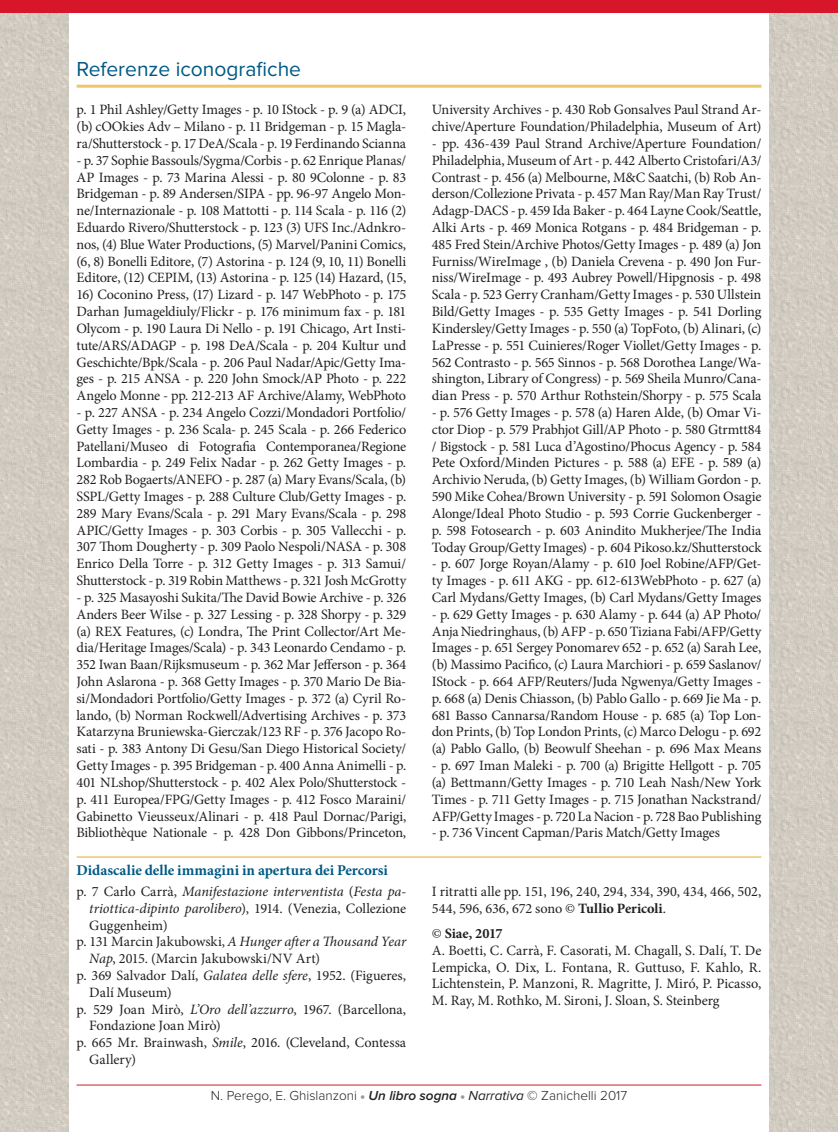
<style>
.page{position:relative;width:838px;height:1132px;background:#fff}
.page>*{position:absolute;margin:0;border:0;box-sizing:border-box;transform-origin:0 0}
.t1{font:21px "Proxima Nova";color:#005984}
.t2{font:700 15px "Minion Pro";color:#005984}
.t3{font:14.25px/16.8px "Minion Pro";letter-spacing:-.01em;color:#231f20;text-align:justify}
.t4{font:italic 14.25px "Minion Pro";letter-spacing:-.005em;color:#231f20}
.t5{font:14.25px "Minion Pro";letter-spacing:.01em;color:#231f20}
.t6{font:300 13.5px "Proxima Nova";color:#231f20}
.s1{font-style:normal}
.s2{font-style:italic}
.s3{font-weight:700}
.s4{font-family:"Minion Pro";font-weight:400;color:#a1978e}
.s5{font-weight:600;font-style:italic}
.s6{font-weight:400;font-style:italic}
</style>
<div class="page">
<img style="left:0;top:13px;width:68px;height:1118px">
<img style="left:770px;top:13px;width:68px;height:1118px">
<div style="left:0;top:0;width:838px;height:13px;background:#d71729"></div>
<hr style="left:77px;top:1084px;width:684px;height:1px;background:#d71729">
<hr style="left:77px;top:85px;width:684px;height:3px;background:#edc86b">
<hr style="left:77px;top:856px;width:684px;height:1px;background:#edc86b">
<h1 class="t1" style="left:77px;top:57px;width:226px">Referenze iconografiche</h1>
<p class="t3" style="left:77px;top:101px;width:331px">p. 1 Phil Ashley/Getty Images - p. 10 IStock - p. 9 (a) ADCI, (b) cOOkies Adv – Milano - p. 11 Bridgeman - p. 15 Magla&shy;ra/Shutterstock - p. 17 DeA/Scala - p. 19 Ferdinando Scianna</p>
<p class="t3" style="left:77px;top:152px;width:331px">- p. 37 Sophie Bassouls/Sygma/Corbis - p. 62 Enrique Planas/ AP Images - p. 73 Marina Alessi - p. 80 9Colonne - p. 83<br>Bridgeman - p. 89 Andersen/SIPA - pp. 96-97 Angelo Mon&shy;ne/Internazionale - p. 108 Mattotti - p. 114 Scala - p. 116 (2)<br>Eduardo Rivero/Shutterstock - p. 123 (3) UFS Inc./Adnkro&shy;nos, (4) Blue Water Productions, (5) Marvel/Panini Comics, (6, 8) Bonelli Editore, (7) Astorina - p. 124 (9, 10, 11) Bonelli Editore, (12) CEPIM, (13) Astorina - p. 125 (14) Hazard, (15,</p>
<p class="t3" style="left:77px;top:286px;width:331px">16) Coconino Press, (17) Lizard - p. 147 WebPhoto - p. 175<br>Darhan Jumageldiuly/Flickr - p. 176 minimum fax - p. 181<br>Olycom - p. 190 Laura Di Nello - p. 191 Chicago, Art Insti&shy;tute/ARS/ADAGP - p. 198 DeA/Scala - p. 204 Kultur und Geschichte/Bpk/Scala - p. 206 Paul Nadar/Apic/Getty Ima&shy;ges - p. 215 ANSA - p. 220 John Smock/AP Photo - p. 222<br>Angelo Monne - pp. 212-213 AF Archive/Alamy, WebPhoto</p>
<p class="t3" style="left:77px;top:404px;width:331px">- p. 227 ANSA - p. 234 Angelo Cozzi/Mondadori Portfolio/ Getty Images - p. 236 Scala- p. 245 Scala - p. 266 Federico Patellani/Museo di Fotografia Contemporanea/Regione Lombardia - p. 249 Felix Nadar - p. 262 Getty Images - p.<br>282 Rob Bogaerts/ANEFO - p. 287 (a) Mary Evans/Scala, (b)<br>SSPL/Getty Images - p. 288 Culture Club/Getty Images - p.<br>289 Mary Evans/Scala - p. 291 Mary Evans/Scala - p. 298<br>APIC/Getty Images - p. 303 Corbis - p. 305 Vallecchi - p.<br>307 Thom Dougherty - p. 309 Paolo Nespoli/NASA - p. 308<br>Enrico Della Torre - p. 312 Getty Images - p. 313 Samui/ Shutterstock - p. 319 Robin Matthews - p. 321 Josh McGrotty</p>
<p class="t3" style="left:77px;top:589px;width:331px">- p. 325 Masayoshi Sukita/The David Bowie Archive - p. 326<br>Anders Beer Wilse - p. 327 Lessing - p. 328 Shorpy - p. 329 (a) REX Features, (c) Londra, The Print Collector/Art Me&shy;dia/Heritage Images/Scala) - p. 343 Leonardo Cendamo - p.<br>352 Iwan Baan/Rijksmuseum - p. 362 Mar Jefferson - p. 364<br>John Aslarona - p. 368 Getty Images - p. 370 Mario De Bia&shy;si/Mondadori Portfolio/Getty Images - p. 372 (a) Cyril Ro&shy;lando, (b) Norman Rockwell/Advertising Archives - p. 373<br>Katarzyna Bruniewska-Gierczak/123 RF - p. 376 Jacopo Ro&shy;sati - p. 383 Antony Di Gesu/San Diego Historical Society/ Getty Images - p. 395 Bridgeman - p. 400 Anna Animelli - p.<br>401 NLshop/Shutterstock - p. 402 Alex Polo/Shutterstock - p. 411 Europea/FPG/Getty Images - p. 412 Fosco Maraini/ Gabinetto Vieusseux/Alinari - p. 418 Paul Dornac/Parigi, Bibliothèque Nationale - p. 428 Don Gibbons/Princeton,</p>
<p class="t2" style="left:77px;top:859px;width:313px">Didascalie delle immagini in apertura dei Percorsi</p>
<p class="t4" style="left:77px;top:881px;width:331px"><span class="s1">p. 7 Carlo Carrà,</span> Manifestazione interventista <span class="s1">(</span>Festa pa-</p>
<p class="t4" style="left:89px;top:898px;width:318px">triottica-dipinto parolibero<span class="s1">), 1914. (Venezia, Collezione</span></p>
<p class="t3" style="left:89px;top:916px;width:80px">Guggenheim)</p>
<p class="t4" style="left:77px;top:931px;width:331px"><span class="s1">p. 131 Marcin Jakubowski,</span> A Hunger after a Thousand Year</p>
<p class="t3" style="left:89px;top:949px;width:232px"><span class="s2">Nap</span>, 2015. (Marcin Jakubowski/NV Art)</p>
<p class="t3" style="left:77px;top:966px;width:331px">p. 369 Salvador Dalí, <span class="s2">Galatea delle sfere</span>, 1952. (Figueres,</p>
<p class="t3" style="left:89px;top:983px;width:84px">Dalí Museum)</p>
<p class="t3" style="left:77px;top:1000px;width:331px">p. 529 Joan Mirò, <span class="s2">L’Oro dell’azzurro</span>, 1967. (Barcellona,</p>
<p class="t3" style="left:89px;top:1017px;width:133px">Fondazione Joan Mirò)</p>
<p class="t3" style="left:77px;top:1033px;width:331px">p. 665 Mr. Brainwash, <span class="s2">Smile</span>, 2016. (Cleveland, Contessa</p>
<p class="t5" style="left:89px;top:1049px;width:48px">Gallery)</p>
<p class="t3" style="left:432px;top:101px;width:331px">University Archives - p. 430 Rob Gonsalves Paul Strand Ar&shy;chive/Aperture Foundation/Philadelphia, Museum of Art)</p>
<p class="t3" style="left:432px;top:135px;width:331px">- pp. 436-439 Paul Strand Archive/Aperture Foundation/ Philadelphia, Museum of Art - p. 442 Alberto Cristofari/A3/ Contrast - p. 456 (a) Melbourne, M&amp;C Saatchi, (b) Rob An&shy;derson/Collezione Privata - p. 457 Man Ray/Man Ray Trust/ Adagp-DACS - p. 459 Ida Baker - p. 464 Layne Cook/Seattle, Alki Arts - p. 469 Monica Rotgans - p. 484 Bridgeman - p.<br>485 Fred Stein/Archive Photos/Getty Images - p. 489 (a) Jon Furniss/WireImage , (b) Daniela Crevena - p. 490 Jon Fur&shy;niss/WireImage - p. 493 Aubrey Powell/Hipgnosis - p. 498<br>Scala - p. 523 Gerry Cranham/Getty Images - p. 530 Ullstein Bild/Getty Images - p. 535 Getty Images - p. 541 Dorling Kindersley/Getty Images - p. 550 (a) TopFoto, (b) Alinari, (c)<br>LaPresse - p. 551 Cuinieres/Roger Viollet/Getty Images - p.<br>562 Contrasto - p. 565 Sinnos - p. 568 Dorothea Lange/Wa&shy;shington, Library of Congress) - p. 569 Sheila Munro/Cana&shy;dian Press - p. 570 Arthur Rothstein/Shorpy - p. 575 Scala</p>
<p class="t3" style="left:432px;top:404px;width:331px">- p. 576 Getty Images - p. 578 (a) Haren Alde, (b) Omar Vi&shy;ctor Diop - p. 579 Prabhjot Gill/AP Photo - p. 580 Gtrmtt84 / Bigstock - p. 581 Luca d’Agostino/Phocus Agency - p. 584<br>Pete Oxford/Minden Pictures - p. 588 (a) EFE - p. 589 (a)<br>Archivio Neruda, (b) Getty Images, (b) William Gordon - p.<br>590 Mike Cohea/Brown University - p. 591 Solomon Osagie Alonge/Ideal Photo Studio - p. 593 Corrie Guckenberger - p. 598 Fotosearch - p. 603 Anindito Mukherjee/The India Today Group/Getty Images) - p. 604 Pikoso.kz/Shutterstock</p>
<p class="t3" style="left:432px;top:555px;width:331px">- p. 607 Jorge Royan/Alamy - p. 610 Joel Robine/AFP/Get&shy;ty Images - p. 611 AKG - pp. 612-613WebPhoto - p. 627 (a)<br>Carl Mydans/Getty Images, (b) Carl Mydans/Getty Images</p>
<p class="t3" style="left:432px;top:605px;width:331px">- p. 629 Getty Images - p. 630 Alamy - p. 644 (a) AP Photo/ Anja Niedringhaus, (b) AFP - p. 650 Tiziana Fabi/AFP/Getty Images - p. 651 Sergey Ponomarev 652 - p. 652 (a) Sarah Lee, (b) Massimo Pacifico, (c) Laura Marchiori - p. 659 Saslanov/ IStock - p. 664 AFP/Reuters/Juda Ngwenya/Getty Images - p. 668 (a) Denis Chiasson, (b) Pablo Gallo - p. 669 Jie Ma - p.<br>681 Basso Cannarsa/Random House - p. 685 (a) Top Lon&shy;don Prints, (b) Top London Prints, (c) Marco Delogu - p. 692 (a) Pablo Gallo, (b) Beowulf Sheehan - p. 696 Max Means</p>
<p class="t3" style="left:432px;top:757px;width:331px">- p. 697 Iman Maleki - p. 700 (a) Brigitte Hellgott - p. 705 (a) Bettmann/Getty Images - p. 710 Leah Nash/New York Times - p. 711 Getty Images - p. 715 Jonathan Nackstrand/ AFP/Getty Images - p. 720 La Nacion - p. 728 Bao Publishing</p>
<p class="t3" style="left:432px;top:824px;width:290px">- p. 736 Vincent Capman/Paris Match/Getty Images</p>
<p class="t3" style="left:432px;top:882px;width:331px">I ritratti alle pp. 151, 196, 240, 294, 334, 390, 434, 466, 502,<br>544, 596, 636, 672 sono © <span class="s3">Tullio Pericoli</span>.</p>
<p class="t3" style="left:432px;top:924px;width:331px;text-align:left">© <span class="s3">Siae, 2017<br></span>A. Boetti, C. Carrà, F. Casorati, M. Chagall, S. Dalí, T. De Lempicka, O. Dix, L. Fontana, R. Guttuso, F. Kahlo, R.<br>Lichtenstein, P. Manzoni, R. Magritte, J. Miró, P. Picasso, M. Ray, M. Rothko, M. Sironi, J. Sloan, S. Steinberg</p>
<p class="t6" style="left:211px;top:1087px;width:418px">N. Perego, E. Ghislanzoni <span class="s4">•</span> <span class="s5">Un libro sogna</span> <span class="s4">•</span> <span class="s6">Narrativa</span> © Zanichelli 2017</p>
</div>
